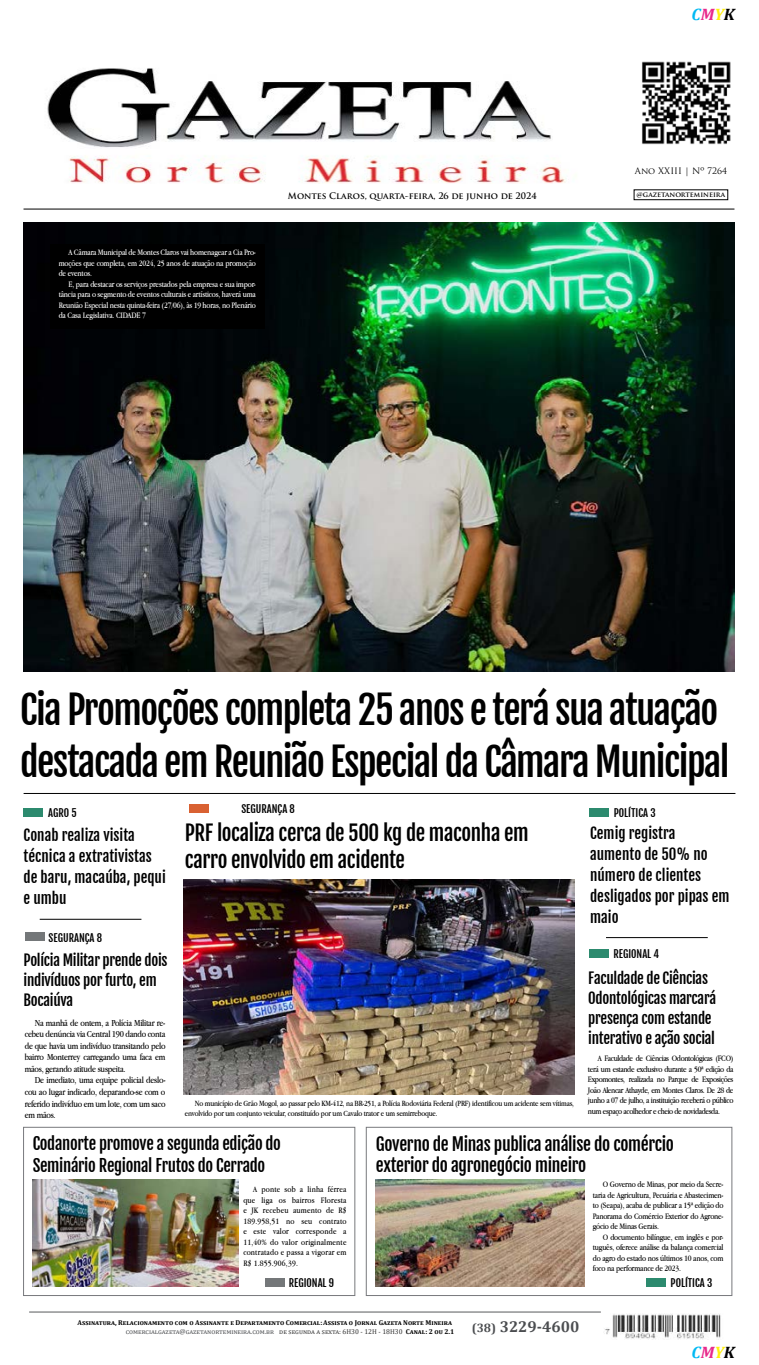
<style>
.page{position:relative;width:759px;height:1365px;background:#fff}
.page>*{position:absolute;margin:0;border:0;box-sizing:border-box;transform-origin:0 0}
.t1{font:38.5px/51.6px "Fjalla One";letter-spacing:-.04em;color:#000}
.t2{font:21px/27.1px "Fjalla One";letter-spacing:-.02em;color:#000}
.t3{font:17.5px/21.9px "Fjalla One";letter-spacing:-.02em;color:#000}
.t4{font:16.62px/21.9px "Fjalla One";letter-spacing:-.02em;color:#000}
.t5{font:italic 700 16.62px "Cambria";color:#00b9f3}
.t6{font:700 15.75px "Cambria";color:#4b4d50}
.t7{font:14.88px/21px "Fjalla One";color:#000}
.t8{font:14.88px/20.1px "Fjalla One";letter-spacing:-.02em;color:#000}
.t9{font:700 12.25px "Cambria";color:#4b4d50}
.t10{font:10.5px "Fjalla One";color:#000}
.t11{font:9.62px/11.5px "Apple Garamond";letter-spacing:-.025em;color:#000;text-align:justify}
.t12{font:8.75px/10.5px "Apple Garamond";letter-spacing:-.02em;color:#000}
.t13{font:8.75px/10.5px "Apple Garamond";letter-spacing:-.02em;color:#fff}
.t14{font:8.75px/10.5px "Apple Garamond";letter-spacing:.02em;color:#000}
.t15{font:700 8.75px "Trajan Pro";color:#000}
.t16{font:8.75px "Trajan Pro";color:#000}
.t17{font:8.31px/10px "Apple Garamond";letter-spacing:-.02em;color:#000}
.t18{font:700 7px "Cambria";color:#000}
.t19{font:7px "Cambria";color:#333}
.t20{font:7px "Cambria";letter-spacing:.055em;color:#4b4d50}
.t21{font:700 7px "Trajan Pro";color:#000}
.s1{color:#e82a8c}
.s2{color:#fff00c}
.s3{color:#000}
.s4{font-weight:700;color:#000}
</style>
<div class="page">
<hr style="left:29px;top:1311px;width:572px;height:1px;background:#58595b">
<img style="left:642px;top:61px;width:89px;height:84px">
<img style="left:47px;top:68px;width:519px;height:116px">
<img style="left:24px;top:223px;width:710px;height:448px">
<div style="left:634px;top:190px;width:94px;height:10px;border:1px solid #000"></div>
<hr style="left:24px;top:209px;width:710px;height:1px;background:#000">
<img style="left:605px;top:1314px;width:116px;height:24px">
<div style="left:366px;top:1126px;width:366px;height:169px;border:1px solid #78797d"></div>
<div style="left:23px;top:1126px;width:332px;height:169px;border:1px solid #78797d"></div>
<div style="left:25px;top:932px;width:19px;height:9px;background:#747779"></div>
<hr style="left:24px;top:793px;width:711px;height:1px;background:#000">
<hr style="left:606px;top:937px;width:102px;height:1px;background:#000">
<hr style="left:40px;top:919px;width:101px;height:1px;background:#000">
<div style="left:24px;top:808px;width:19px;height:9px;background:#2c8a6e"></div>
<div style="left:589px;top:808px;width:20px;height:9px;background:#2c8a6e"></div>
<div style="left:589px;top:949px;width:19px;height:9px;background:#2c8a6e"></div>
<div style="left:646px;top:1278px;width:19px;height:8px;background:#2c8a6e"></div>
<div style="left:266px;top:1278px;width:19px;height:8px;background:#747779"></div>
<div style="left:50px;top:244px;width:214px;height:85px;background:#000"></div>
<div style="left:189px;top:804px;width:19px;height:8px;background:#d96132"></div>
<img style="left:376px;top:1179px;width:208px;height:107px">
<img style="left:184px;top:879px;width:390px;height:215px">
<img style="left:33px;top:1179px;width:205px;height:107px">
<p class="t13" style="left:69px;top:247px;width:189px">A Câmara Municipal de Montes Claros vai homenagear a Cia Pro-</p>
<p class="t13" style="left:59px;top:268px;width:35px">de eventos.</p>
<p class="t13" style="left:59px;top:289px;width:199px">tância para o segmento de eventos culturais e artísticos, haverá uma</p>
<p class="t13" style="left:59px;top:257px;width:199px">moções que completa, em 2024, 25 anos de atuação na promoção</p>
<p class="t13" style="left:69px;top:278px;width:189px">,E para destacar os serviços prestados pela empresa e sua impor-</p>
<p class="t13" style="left:59px;top:299px;width:199px">Reunião Especial nesta quinta-feira (27/06 à s,) 19 horas, no Plenário da Casa Legislativa. CIDADE 7</p>
<p class="t15" style="left:288px;top:190px;width:250px">Montes Claros, quarta-feira, 26 de junho de 2024</p>
<h3 class="t5" style="left:692px;top:2px;width:45px">C<span class="s1">M</span><span class="s2">Y</span><span class="s3">K</span></h3>
<p class="t16" style="left:635px;top:165px;width:94px">Ano XXIII | Nº 7264</p>
<p class="t21" style="left:637px;top:190px;width:90px">@gazetanortemineira</p>
<h1 class="t1" style="left:20px;top:684px;width:711px">Cia Promoções completa 25 anos e terá sua atuação destacada em Reunião Especial da Câmara Municipal</h1>
<p class="t10" style="left:48px;top:806px;width:30px">AGRO 5</p>
<h3 class="t7" style="left:24px;top:824px;width:144px">Conab realiza visita técnica a extrativistas de baru, macaúba, pequi e umbu</h3>
<p class="t10" style="left:49px;top:930px;width:55px">SEGURANÇA 8</p>
<h3 class="t8" style="left:24px;top:949px;width:145px">Polícia Militar prende dois indivíduos por furto, em<br>Bocaiúva</h3>
<p class="t11" style="left:35px;top:1016px;width:132px">Na manhã de ontem a, Polícia Militar re-</p>
<p class="t11" style="left:25px;top:1039px;width:142px">de que havia um indivíduo transitando pelo bairro Monterrey carregando uma faca em mãos, gerando atitude suspeita.</p>
<p class="t11" style="left:25px;top:1085px;width:142px">cou ao lugar indicado, deparando s e- com o</p>
<p class="t11" style="left:25px;top:1028px;width:142px">cebeu denúncia via Central 190 dando conta</p>
<p class="t11" style="left:35px;top:1074px;width:132px">De imediato, uma equipe policial deslo-</p>
<p class="t11" style="left:25px;top:1097px;width:142px">referido indivíduo em um lote, com um saco em mãos.</p>
<p class="t10" style="left:241px;top:802px;width:55px">SEGURANÇA 8</p>
<h2 class="t2" style="left:185px;top:818px;width:345px">PRF localiza cerca de 500 kg de maconha em carro envolvido em acidente</h2>
<p class="t17" style="left:185px;top:1097px;width:391px;text-indent:10px">No município de Grão Mogol ao, passar pelo KM-412, na BR-251, a Polícia Rodoviária Federal (PRF) identificou um acidente sem vítimas, envolvido por um conjunto veicular, constituído por um Cavalo trator e um semirreboque.</p>
<p class="t10" style="left:614px;top:806px;width:43px">POLÍTICA 3</p>
<h3 class="t7" style="left:590px;top:822px;width:141px">Cemig registra aumento de 50% no número de clientes desligados por pipas em maio</h3>
<p class="t10" style="left:613px;top:947px;width:47px">REGIONAL 4</p>
<h3 class="t8" style="left:588px;top:967px;width:129px">Faculdade de Ciências<br>Odontológicas marcará presença com estande interativo e ação social</h3>
<p class="t12" style="left:588px;top:1053px;width:147px;text-align:justify;text-indent:10px">A Faculdade de Ciências Odontológicas (FCO( terá um estande exclusivo durante a 50ª edição da Expomontes, realizada no Parque de Exposições João Alencar Athayde, em Montes Claros. De 28 de junho 07a de julho a, instituição receberá o público num espaço acolhedor e cheio de novidadesda.</p>
<h3 class="t4" style="left:33px;top:1132px;width:250px">Codanorte promove a segunda edição do<br>Seminário Regional Frutos do Cerrado</h3>
<h3 class="t3" style="left:376px;top:1132px;width:300px">Governo de Minas publica análise do comércio exterior do agronegócio mineiro</h3>
<p class="t12" style="left:285px;top:1183px;width:13px">sob</p>
<p class="t12" style="left:307px;top:1183px;width:18px">linha</p>
<p class="t12" style="left:328px;top:1183px;width:20px">férrea</p>
<p class="t12" style="left:253px;top:1183px;width:6px">A</p>
<p class="t12" style="left:261px;top:1183px;width:20px">ponte</p>
<p class="t12" style="left:300px;top:1183px;width:5px">a</p>
<p class="t12" style="left:261px;top:1194px;width:13px">liga</p>
<p class="t14" style="left:292px;top:1194px;width:24px">bairros</p>
<p class="t14" style="left:321px;top:1194px;width:27px">Floresta</p>
<p class="t12" style="left:243px;top:1194px;width:14px">que</p>
<p class="t12" style="left:279px;top:1194px;width:9px">os</p>
<p class="t12" style="left:338px;top:1204px;width:10px">$R</p>
<p class="t14" style="left:263px;top:1204px;width:27px">recebeu</p>
<p class="t12" style="left:326px;top:1204px;width:9px">de</p>
<p class="t12" style="left:251px;top:1204px;width:9px">JK</p>
<p class="t14" style="left:293px;top:1204px;width:30px">aumento</p>
<p class="t12" style="left:243px;top:1204px;width:5px">e</p>
<p class="t12" style="left:243px;top:1215px;width:37px">189.958,51</p>
<p class="t14" style="left:319px;top:1215px;width:29px">contrato</p>
<p class="t12" style="left:286px;top:1215px;width:10px">no</p>
<p class="t12" style="left:301px;top:1215px;width:12px">seu</p>
<p class="t12" style="left:273px;top:1225px;width:18px">valor</p>
<p class="t14" style="left:296px;top:1225px;width:42px">corresponde</p>
<p class="t12" style="left:254px;top:1225px;width:14px">este</p>
<p class="t12" style="left:343px;top:1225px;width:5px">a</p>
<p class="t14" style="left:243px;top:1225px;width:105px">e<br>11,40% do valor originalmente contratado e passa a vigorar em $R 1.855.906,39.</p>
<p class="t12" style="left:603px;top:1178px;width:122px">O Governo de Minas, por meio da Secre-</p>
<p class="t12" style="left:593px;top:1220px;width:68px">gócio de Minas Gerais.</p>
<p class="t12" style="left:593px;top:1189px;width:132px">taria de Agricultura, Pecuária e Abastecimen-</p>
<p class="t12" style="left:593px;top:1199px;width:132px">to (Seapa ,) acaba de publicar a 15ª edição do</p>
<p class="t12" style="left:593px;top:1210px;width:132px">Panorama do Comércio Exterior do Agrone-</p>
<p class="t12" style="left:593px;top:1241px;width:132px">tuguês, oferece análise da balança comercial</p>
<p class="t12" style="left:603px;top:1231px;width:122px">O documento bilíngue, em inglês e por-</p>
<p class="t12" style="left:593px;top:1252px;width:132px">do agro do estado nos últimos 10 anos, com foco na performance de 2023.</p>
<p class="t10" style="left:289px;top:1276px;width:47px">REGIONAL 9</p>
<p class="t10" style="left:671px;top:1276px;width:43px">POLÍTICA 3</p>
<p class="t18" style="left:78px;top:1317px;width:376px">Assinatura, Relacionamento com o Assinante e Departamento Comercial:Assista o Jornal Gazeta Norte Mineira</p>
<h3 class="t6" style="left:500px;top:1314px;width:81px">3229-4600</h3>
<h3 class="t9" style="left:472px;top:1318px;width:26px">(38)</h3>
<p class="t20" style="left:126px;top:1326px;width:149px">comercialgazeta@gazetanortemineira.com.br</p>
<p class="t19" style="left:279px;top:1326px;width:177px">de segunda a sexta H6: 30 - 12H - 18H30 <span class="s4">Canal 2: ou 2.1</span></p>
<h3 class="t5" style="left:692px;top:1340px;width:45px">C<span class="s1">M</span><span class="s2">Y</span><span class="s3">K</span></h3>
</div>
